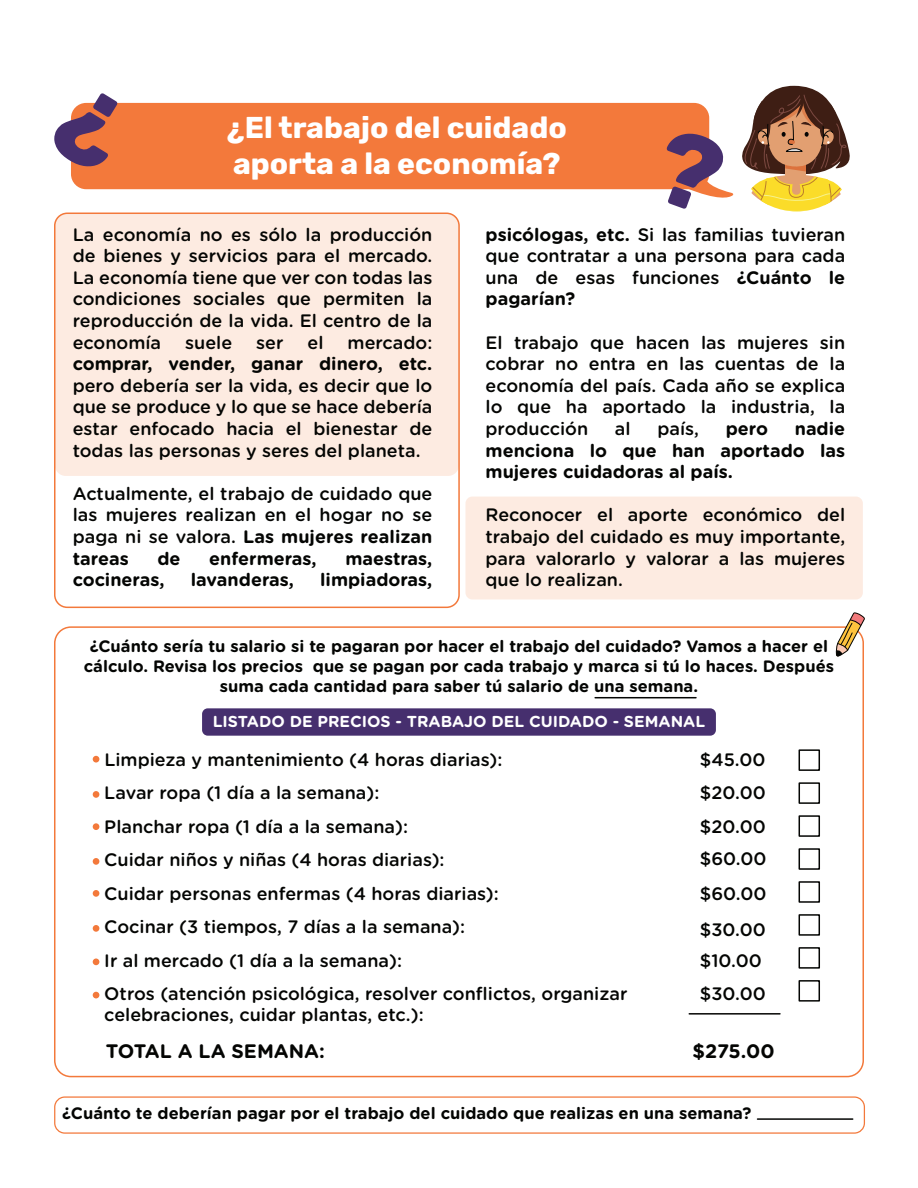
<style>
.page{position:relative;width:918px;height:1188px;background:#fff}
.page>*{position:absolute;margin:0;border:0;box-sizing:border-box;transform-origin:0 0}
.t1{font:700 30px/36px "Rubik";color:#fff}
.t2{font:700 19.5px "Gotham Rounded";color:#040503}
.t3{font:500 18px/21.6px "Gotham Rounded";color:#040503;text-align:justify}
.t4{font:700 18px/21.6px "Gotham Rounded";color:#040503;text-align:justify}
.t5{font:700 16.5px/19.8px "Gotham Rounded";color:#040503;text-align:center}
.t6{font:700 15.9px "Gotham Rounded";color:#fff}
.s1{font-weight:700}
</style>
<div class="page">
<div style="left:54px;top:1096px;width:811px;height:38px;border:1px solid #f3793b;border-radius:10px"></div>
<svg style="left:835px;top:612px;width:30px;height:45px"></svg>
<div style="left:71px;top:103px;width:638px;height:86px;background:#f3793b;border-radius:15px"></div>
<svg style="left:667px;top:86px;width:183px;height:125px"></svg>
<hr style="left:758px;top:1118px;width:95px;height:2px;background:#040503">
<hr style="left:595px;top:697px;width:101px;height:1px;background:#040503">
<div style="left:202px;top:708px;width:514px;height:28px;background:#462f6e;border-radius:6px"></div>
<div style="left:465px;top:497px;width:398px;height:103px;background:#fdebe1;border-radius:7px"></div>
<div style="left:55px;top:213px;width:404px;height:263px;background:#fdebe1;border-radius:11px"></div>
<div style="left:93px;top:756px;width:6px;height:7px;background:#f3793b;border-radius:50%"></div>
<div style="left:93px;top:791px;width:6px;height:7px;background:#f3793b;border-radius:50%"></div>
<div style="left:93px;top:823px;width:6px;height:7px;background:#f3793b;border-radius:50%"></div>
<div style="left:93px;top:858px;width:6px;height:7px;background:#f3793b;border-radius:50%"></div>
<div style="left:93px;top:890px;width:6px;height:7px;background:#f3793b;border-radius:50%"></div>
<div style="left:93px;top:925px;width:6px;height:7px;background:#f3793b;border-radius:50%"></div>
<svg style="left:93px;top:959px;width:6px;height:6px"></svg>
<svg style="left:93px;top:992px;width:6px;height:6px"></svg>
<hr style="left:689px;top:1013px;width:91px;height:2px;background:#040503">
<div style="left:799px;top:749px;width:21px;height:22px;background:#fff;border:2px solid #040503"></div>
<div style="left:799px;top:782px;width:21px;height:22px;background:#fff;border:2px solid #040503"></div>
<div style="left:799px;top:815px;width:21px;height:22px;background:#fff;border:2px solid #040503"></div>
<div style="left:799px;top:848px;width:21px;height:22px;background:#fff;border:2px solid #040503"></div>
<div style="left:799px;top:881px;width:21px;height:22px;background:#fff;border:2px solid #040503"></div>
<div style="left:799px;top:914px;width:21px;height:22px;background:#fff;border:2px solid #040503"></div>
<div style="left:799px;top:947px;width:21px;height:22px;background:#fff;border:2px solid #040503"></div>
<div style="left:799px;top:980px;width:21px;height:22px;background:#fff;border:2px solid #040503"></div>
<svg style="left:71px;top:102px;width:64px;height:14px"></svg>
<h1 class="t1" style="left:227px;top:110px;width:341px">¿El trabajo del cuidado aporta a la economía?</h1>
<p class="t3" style="left:73px;top:223px;width:361px">La economía no es sólo la producción de bienes y servicios para el mercado.<br>La economía tiene que ver con todas las condiciones sociales que permiten la reproducción de la vida. El centro de la economía</p>
<p class="t3" style="left:185px;top:331px;width:49px">suele</p>
<p class="t3" style="left:256px;top:331px;width:29px">ser</p>
<p class="t3" style="left:308px;top:331px;width:18px">el</p>
<p class="t3" style="left:348px;top:331px;width:86px">mercado:</p>
<p class="t4" style="left:73px;top:352px;width:361px">comprar, vender, ganar dinero, etc.</p>
<p class="t3" style="left:73px;top:374px;width:361px">pero debería ser la vida, es decir que lo que se produce y lo que se hace debería estar enfocado hacia el bienestar de todas las personas y seres del planeta.</p>
<p class="t3" style="left:73px;top:482px;width:361px">Actualmente, el trabajo de cuidado que las mujeres realizan en el hogar no se paga ni se valora. <span class="s1">Las mujeres realizan tareas</span></p>
<p class="t4" style="left:157px;top:547px;width:25px">de</p>
<p class="t4" style="left:209px;top:547px;width:109px">enfermeras,</p>
<p class="t4" style="left:345px;top:547px;width:89px">maestras,</p>
<p class="t4" style="left:73px;top:568px;width:93px">cocineras,</p>
<p class="t4" style="left:191px;top:568px;width:105px">lavanderas,</p>
<p class="t4" style="left:320px;top:568px;width:114px">limpiadoras,</p>
<p class="t3" style="left:486px;top:223px;width:361px"><span class="s1">psicólogas, etc.</span> Si las familias tuvieran que contratar a una persona para cada una de esas funciones <span class="s1">¿Cuánto le pagarían?</span></p>
<p class="t3" style="left:486px;top:331px;width:361px">El trabajo que hacen las mujeres sin cobrar no entra en las cuentas de la economía del país. Cada año se explica lo que ha aportado la industria, la producción</p>
<p class="t3" style="left:615px;top:417px;width:17px">al</p>
<p class="t3" style="left:657px;top:417px;width:43px">país,</p>
<p class="t4" style="left:726px;top:417px;width:44px">pero</p>
<p class="t4" style="left:486px;top:417px;width:361px;text-indent:309px">nadie menciona lo que han aportado las mujeres cuidadoras al país.</p>
<p class="t3" style="left:486px;top:503px;width:361px">Reconocer el aporte económico del trabajo del cuidado es muy importante, para valorarlo y valorar a las mujeres que lo realizan.</p>
<p class="t5" style="left:84px;top:636px;width:752px">¿Cuánto sería tu salario si te pagaran por hacer el trabajo del cuidado? Vamos a hacer el cálculo. Revisa los precios que se pagan por cada trabajo y marca si tú lo haces. Después suma cada cantidad para saber tú salario de una semana.</p>
<p class="t6" style="left:213px;top:710px;width:494px">LISTADO DE PRECIOS - TRABAJO DEL CUIDADO - SEMANAL</p>
<p class="t3" style="left:700px;top:742px;width:67px;line-height:33.8px">$45.00 $20.00 $20.00</p>
<p class="t3" style="left:700px;top:840px;width:68px;line-height:35.2px">$60.00 $60.00 $30.00</p>
<p class="t3" style="left:700px;top:943px;width:67px;line-height:32.8px">$10.00 $30.00</p>
<p class="t3" style="left:104px;top:742px;width:525px;line-height:33.5px;text-align:left">Limpieza y mantenimiento (4 horas diarias):<br>Lavar ropa (1 día a la semana):<br>Planchar ropa (1 día a la semana):<br>Cuidar niños y niñas (4 horas diarias):<br>Cuidar personas enfermas (4 horas diarias):<br>Cocinar (3 tiempos, 7 días a la semana):<br>Ir al mercado (1 día a la semana):<br>Otros (atención psicológica, resolver conflictos, organizar</p>
<p class="t3" style="left:104px;top:1003px;width:321px">celebraciones, cuidar plantas, etc.):</p>
<p class="t2" style="left:106px;top:1037px;width:221px">TOTAL A LA SEMANA:</p>
<p class="t2" style="left:692px;top:1037px;width:84px">$275.00</p>
<p class="t5" style="left:62px;top:1103px;width:691px">¿Cuánto te deberían pagar por el trabajo del cuidado que realizas en una semana?</p>
</div>
